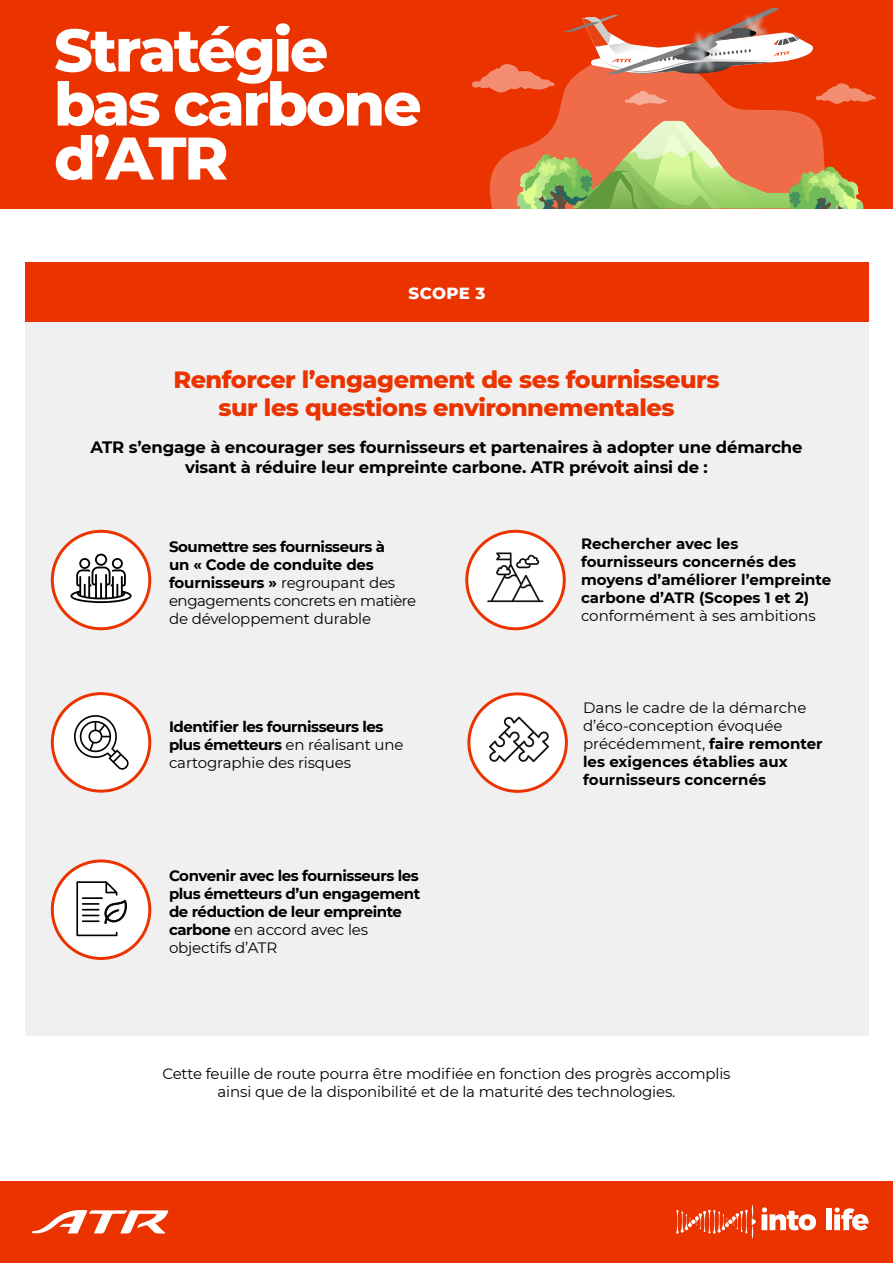
<style>
.page{position:relative;width:893px;height:1263px;background:#fff}
.page>*{position:absolute;margin:0;border:0;box-sizing:border-box;transform-origin:0 0}
.t1{font:800 60px/54px "Montserrat";letter-spacing:-.04em;color:#fff}
.t2{font:800 24px/28.8px "Montserrat";letter-spacing:-.02em;color:#eb3300;text-align:center}
.t3{font:700 16.5px/19.8px "Montserrat";letter-spacing:-.01em;color:#000;text-align:center}
.t4{font:800 16.5px "Montserrat";letter-spacing:.02em;color:#fff}
.t5{font:15px/18px "Montserrat";letter-spacing:-.01em;color:#000;text-align:center}
.t6{font:700 15px/18px "Montserrat";letter-spacing:-.03em;color:#000}
.t7{font:15px/18px "Montserrat";letter-spacing:-.03em;color:#000}
.t8{font:700 15px/18px "Montserrat";color:#000}
.s1{font-weight:700}
.s2{font-weight:400}
</style>
<div class="page">
<div style="left:0;top:0;width:893px;height:208px;background:#eb3300"></div>
<svg style="left:490px;top:74px;width:326px;height:134px;fill:#f06b47"></svg>
<svg style="left:517px;top:120px;width:347px;height:88px;background:#c99657"></svg>
<svg style="left:816px;top:83px;width:60px;height:21px"></svg>
<svg style="left:472px;top:64px;width:83px;height:29px"></svg>
<svg style="left:625px;top:90px;width:42px;height:15px"></svg>
<img style="left:675px;top:74px;width:57px;height:10px">
<svg style="left:564px;top:8px;width:249px;height:66px"></svg>
<div style="left:0;top:1182px;width:893px;height:81px;background:#eb3300"></div>
<svg style="left:676px;top:1205px;width:140px;height:33px"></svg>
<div style="left:826px;top:1208px;width:6px;height:22px;background:#fff"></div>
<svg style="left:834px;top:1207px;width:35px;height:23px"></svg>
<svg style="left:32px;top:1210px;width:136px;height:24px"></svg>
<div style="left:26px;top:293px;width:843px;height:742px;background:#f1f0f0"></div>
<div style="left:51px;top:530px;width:100px;height:100px;background:#fff;border-radius:50%"></div>
<div style="left:51px;top:530px;width:100px;height:100px;border:3px solid #eb3300;border-radius:50%"></div>
<div style="left:465px;top:530px;width:100px;height:100px;background:#fff;border-radius:50%"></div>
<div style="left:465px;top:530px;width:101px;height:100px;border:3px solid #eb3300;border-radius:50%"></div>
<div style="left:51px;top:693px;width:100px;height:100px;background:#fff;border-radius:50%"></div>
<div style="left:51px;top:692px;width:100px;height:101px;border:3px solid #eb3300;border-radius:50%"></div>
<div style="left:26px;top:263px;width:843px;height:59px;background:#eb3300"></div>
<svg style="left:70px;top:554px;width:62px;height:49px"></svg>
<svg style="left:74px;top:715px;width:55px;height:55px"></svg>
<div style="left:51px;top:860px;width:100px;height:100px;background:#fff;border-radius:50%"></div>
<div style="left:51px;top:859px;width:100px;height:101px;border:3px solid #eb3300;border-radius:50%"></div>
<svg style="left:76px;top:881px;width:51px;height:55px"></svg>
<svg style="left:487px;top:552px;width:57px;height:50px"></svg>
<div style="left:467px;top:693px;width:100px;height:100px;background:#fff;border-radius:50%"></div>
<div style="left:467px;top:692px;width:101px;height:101px;border:3px solid #eb3300;border-radius:50%"></div>
<svg style="left:489px;top:716px;width:60px;height:46px"></svg>
<h1 class="t1" style="left:54px;top:27px;width:369px">Stratégie bas carbone d’ATR</h1>
<p class="t4" style="left:409px;top:286px;width:78px">SCOPE 3</p>
<h2 class="t2" style="left:173px;top:366px;width:548px">Renforcer l’engagement de ses fournisseurs sur les questions environnementales</h2>
<p class="t3" style="left:90px;top:436px;width:714px">ATR s’engage à encourager ses fournisseurs et partenaires à adopter une démarche visant à réduire leur empreinte carbone. ATR prévoit ainsi de :</p>
<p class="t7" style="left:169px;top:538px;width:249px"><span class="s1">Soumettre ses fournisseurs à<br>un « Code de conduite des fournisseurs »</span> regroupant des engagements concrets en matière de développement durable</p>
<p class="t8" style="left:581px;top:534px;width:252px">Rechercher avec les fournisseurs concernés des moyens d’améliorer l’empreinte carbone d’ATR (Scopes 1 et 2)</p>
<p class="t5" style="left:581px;top:606px;width:236px">conformément à ses ambitions</p>
<p class="t6" style="left:169px;top:717px;width:236px">Identifier les fournisseurs les plus émetteurs <span class="s2">en réalisant une cartographie des risques</span></p>
<p class="t6" style="left:169px;top:866px;width:253px">Convenir avec les fournisseurs les plus émetteurs d’un engagement de réduction de leur empreinte carbone <span class="s2">en accord avec les objectifs d’ATR</span></p>
<p class="t5" style="left:583px;top:698px;width:241px;text-align:left">Dans le cadre de la démarche d’éco-conception évoquée précédemment, <span class="s1">faire remonter les exigences établies aux fournisseurs concernés</span></p>
<p class="t5" style="left:162px;top:1064px;width:570px">Cette feuille de route pourra être modifiée en fonction des progrès accomplis ainsi que de la disponibilité et de la maturité des technologies.</p>
</div>
